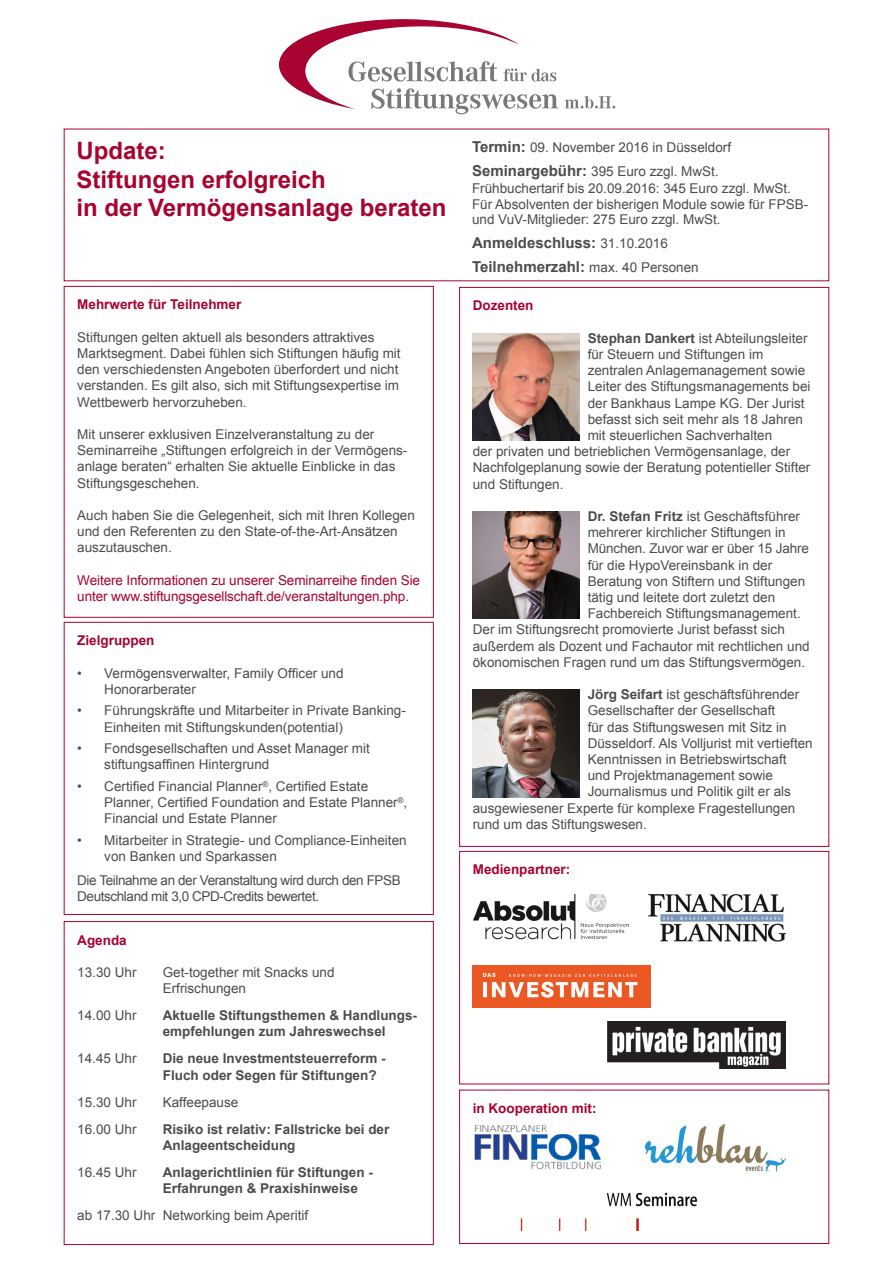
<style>
.page{position:relative;width:893px;height:1263px;background:#fff}
.page>*{position:absolute;margin:0;border:0;box-sizing:border-box;transform-origin:0 0}
.t1{font:700 24px/28.8px "Arial";color:#a80331}
.t2{font:700 15px/24px "Arial";color:#4b4c4d}
.t3{font:13.5px/16.2px "Arial";color:#4b4c4d}
.t4{font:700 13.5px/16.2px "Arial";color:#4b4c4d}
.t5{font:13.5px/16.2px "Arial";letter-spacing:-.005em;color:#a80331}
.t6{font:13.5px/16.2px "Arial";letter-spacing:-.03em;color:#4b4c4d}
.t7{font:700 13.5px "Arial";color:#a80331}
.s1{font-weight:700;font-size:15px}
.s2{font-weight:400;font-size:13.5px}
.s3{font-weight:700}
</style>
<div class="page">
<div style="left:459px;top:851px;width:370px;height:233px;border:1px solid #a80331"></div>
<div style="left:64px;top:286px;width:370px;height:332px;border:1px solid #a80331"></div>
<img style="left:472px;top:333px;width:107px;height:108px">
<img style="left:472px;top:690px;width:107px;height:107px">
<div style="left:64px;top:622px;width:370px;height:293px;border:1px solid #a80331"></div>
<div style="left:64px;top:921px;width:370px;height:324px;border:1px solid #a80331"></div>
<svg style="left:565px;top:96px;width:50px;height:13px"></svg>
<svg style="left:279px;top:19px;width:279px;height:95px"></svg>
<img style="left:607px;top:1022px;width:178px;height:47px">
<img style="left:472px;top:965px;width:179px;height:43px">
<img style="left:474px;top:895px;width:154px;height:45px">
<div style="left:459px;top:1090px;width:370px;height:154px;border:1px solid #a80331"></div>
<img style="left:648px;top:895px;width:137px;height:46px">
<img style="left:645px;top:1124px;width:140px;height:47px">
<img style="left:520px;top:1192px;width:178px;height:39px">
<img style="left:474px;top:1125px;width:127px;height:45px">
<img style="left:472px;top:511px;width:107px;height:107px">
<p class="t1" style="left:77px;top:136px;width:91px">Update:</p>
<p class="t1" style="left:77px;top:165px;width:371px">Stiftungen erfolgreich<br>in der Vermögensanlage beraten</p>
<p class="t7" style="left:77px;top:297px;width:166px">Mehrwerte für Teilnehmer</p>
<p class="t3" style="left:77px;top:329px;width:325px">Stiftungen gelten aktuell als besonders attraktives Marktsegment. Dabei fühlen sich Stiftungen häufig mit den verschiedensten Angeboten überfordert und nicht verstanden. Es gilt also, sich mit Stiftungsexpertise im Wettbewerb hervorzuheben.</p>
<p class="t3" style="left:77px;top:426px;width:332px">Mit unserer exklusiven Einzelveranstaltung zu der Seminarreihe „Stiftungen erfolgreich in der Vermögens&shy;anlage beraten“ erhalten Sie aktuelle Einblicke in das Stiftungsgeschehen.</p>
<p class="t3" style="left:77px;top:507px;width:339px">Auch haben Sie die Gelegenheit, sich mit Ihren Kollegen und den Referenten zu den State-of-the-Art-Ansätzen auszutauschen.</p>
<p class="t5" style="left:77px;top:572px;width:344px">Weitere Informationen zu unserer Seminarreihe finden Sie unter www.stiftungsgesellschaft.de/veranstaltungen.php.</p>
<p class="t7" style="left:77px;top:633px;width:79px">Zielgruppen</p>
<p class="t3" style="left:104px;top:665px;width:241px;text-indent:-27px">• Vermögensverwalter, Family Officer und<br>Honorarberater</p>
<p class="t3" style="left:104px;top:703px;width:303px;text-indent:-27px">• Führungskräfte und Mitarbeiter in Private Banking-<br>Einheiten mit Stiftungskunden(potential)</p>
<p class="t3" style="left:104px;top:740px;width:267px;text-indent:-27px">• Fondsgesellschaften und Asset Manager mit stiftungsaffinen Hintergrund</p>
<p class="t3" style="left:104px;top:778px;width:304px;text-indent:-27px">• Certified Financial Planner<sup>®</sup>, Certified Estate<br>Planner, Certified Foundation and Estate Planner<sup>®</sup>,<br>Financial und Estate Planner</p>
<p class="t3" style="left:104px;top:832px;width:304px;text-indent:-27px">• Mitarbeiter in Strategie- und Compliance-Einheiten von Banken und Sparkassen</p>
<p class="t6" style="left:77px;top:872px;width:325px">Die Teilnahme an der Veranstaltung wird durch den FPSB<br>Deutschland mit 3,0 CPD-Credits bewertet.</p>
<p class="t7" style="left:77px;top:932px;width:51px">Agenda</p>
<p class="t3" style="left:77px;top:964px;width:61px">13.30 Uhr</p>
<p class="t3" style="left:163px;top:964px;width:173px">Get-together mit Snacks und</p>
<p class="t3" style="left:163px;top:980px;width:85px">Erfrischungen</p>
<p class="t3" style="left:77px;top:1007px;width:61px">14.00 Uhr</p>
<p class="t4" style="left:163px;top:1007px;width:256px">Aktuelle Stiftungsthemen &amp; Handlungs&shy;empfehlungen zum Jahreswechsel</p>
<p class="t3" style="left:77px;top:1051px;width:61px">14.45 Uhr</p>
<p class="t4" style="left:163px;top:1050px;width:224px">Die neue Investmentsteuerreform -<br>Fluch oder Segen für Stiftungen?</p>
<p class="t3" style="left:77px;top:1094px;width:61px">15.30 Uhr</p>
<p class="t3" style="left:163px;top:1094px;width:77px">Kaffeepause</p>
<p class="t3" style="left:77px;top:1121px;width:61px">16.00 Uhr</p>
<p class="t4" style="left:163px;top:1121px;width:228px">Risiko ist relativ: Fallstricke bei der<br>Anlageentscheidung</p>
<p class="t3" style="left:77px;top:1164px;width:61px">16.45 Uhr</p>
<p class="t4" style="left:163px;top:1164px;width:212px">Anlagerichtlinien für Stiftungen -<br>Erfahrungen &amp; Praxishinweise</p>
<p class="t3" style="left:77px;top:1207px;width:233px">ab 17.30 Uhr Networking beim Aperitif</p>
<p class="t3" style="left:472px;top:140px;width:261px"><span class="s1">Termin:</span> 09. November 2016 in Düsseldorf</p>
<p class="t3" style="left:472px;top:164px;width:248px"><span class="s1">Seminargebühr:</span> 395 Euro zzgl. MwSt.</p>
<p class="t3" style="left:472px;top:180px;width:320px">Frühbuchertarif bis 20.09.2016: 345 Euro zzgl. MwSt.</p>
<p class="t3" style="left:472px;top:197px;width:338px;line-height:15px">Für Absolventen der bisherigen Module sowie für FPSB&shy;und VuV-Mitglieder: 275 Euro zzgl. MwSt.</p>
<p class="t2" style="left:472px;top:231px;width:228px">Anmeldeschluss: <span class="s2">31.10.2016<br></span>Teilnehmerzahl: <span class="s2">max. 40 Personen</span></p>
<p class="t7" style="left:473px;top:298px;width:62px">Dozenten</p>
<p class="t3" style="left:588px;top:330px;width:221px"><span class="s3">Stephan Dankert</span> ist Abteilungsleiter</p>
<p class="t3" style="left:588px;top:346px;width:177px">für Steuern und Stiftungen im</p>
<p class="t3" style="left:588px;top:362px;width:219px">zentralen Anlagemanagement sowie</p>
<p class="t3" style="left:588px;top:379px;width:224px">Leiter des Stiftungsmanagements bei</p>
<p class="t3" style="left:588px;top:395px;width:218px">der Bankhaus Lampe KG. Der Jurist</p>
<p class="t3" style="left:588px;top:411px;width:217px">befasst sich seit mehr als 18 Jahren</p>
<p class="t3" style="left:588px;top:427px;width:186px">mit steuerlichen Sachverhalten</p>
<p class="t3" style="left:473px;top:443px;width:319px">der privaten und betrieblichen Vermögensanlage, der</p>
<p class="t3" style="left:473px;top:460px;width:339px">Nachfolgeplanung sowie der Beratung potentieller Stifter</p>
<p class="t3" style="left:473px;top:476px;width:92px">und Stiftungen.</p>
<p class="t3" style="left:588px;top:508px;width:214px"><span class="s3">Dr. Stefan Fritz</span> ist Geschäftsführer</p>
<p class="t3" style="left:588px;top:524px;width:200px">mehrerer kirchlicher Stiftungen in</p>
<p class="t3" style="left:588px;top:541px;width:223px">München. Zuvor war er über 15 Jahre</p>
<p class="t3" style="left:588px;top:557px;width:186px">für die HypoVereinsbank in der</p>
<p class="t3" style="left:588px;top:573px;width:219px">Beratung von Stiftern und Stiftungen</p>
<p class="t3" style="left:588px;top:589px;width:189px">tätig und leitete dort zuletzt den</p>
<p class="t3" style="left:588px;top:605px;width:215px">Fachbereich Stiftungsmanagement.</p>
<p class="t3" style="left:473px;top:622px;width:314px">Der im Stiftungsrecht promovierte Jurist befasst sich</p>
<p class="t3" style="left:473px;top:638px;width:338px">außerdem als Dozent und Fachautor mit rechtlichen und</p>
<p class="t3" style="left:473px;top:654px;width:334px">ökonomischen Fragen rund um das Stiftungsvermögen.</p>
<p class="t3" style="left:588px;top:686px;width:213px"><span class="s3">Jörg Seifart</span> ist geschäftsführender</p>
<p class="t3" style="left:588px;top:703px;width:189px">Gesellschafter der Gesellschaft</p>
<p class="t3" style="left:588px;top:719px;width:200px">für das Stiftungswesen mit Sitz in</p>
<p class="t3" style="left:588px;top:735px;width:227px">Düsseldorf. Als Volljurist mit vertieften</p>
<p class="t3" style="left:588px;top:751px;width:200px">Kenntnissen in Betriebswirtschaft</p>
<p class="t3" style="left:588px;top:767px;width:187px">und Projektmanagement sowie</p>
<p class="t3" style="left:588px;top:784px;width:205px">Journalismus und Politik gilt er als</p>
<p class="t3" style="left:473px;top:800px;width:324px">ausgewiesener Experte für komplexe Fragestellungen</p>
<p class="t3" style="left:473px;top:816px;width:176px">rund um das Stiftungswesen.</p>
<p class="t7" style="left:473px;top:862px;width:99px">Medienpartner:</p>
<p class="t7" style="left:473px;top:1101px;width:125px">in Kooperation mit:</p>
</div>
